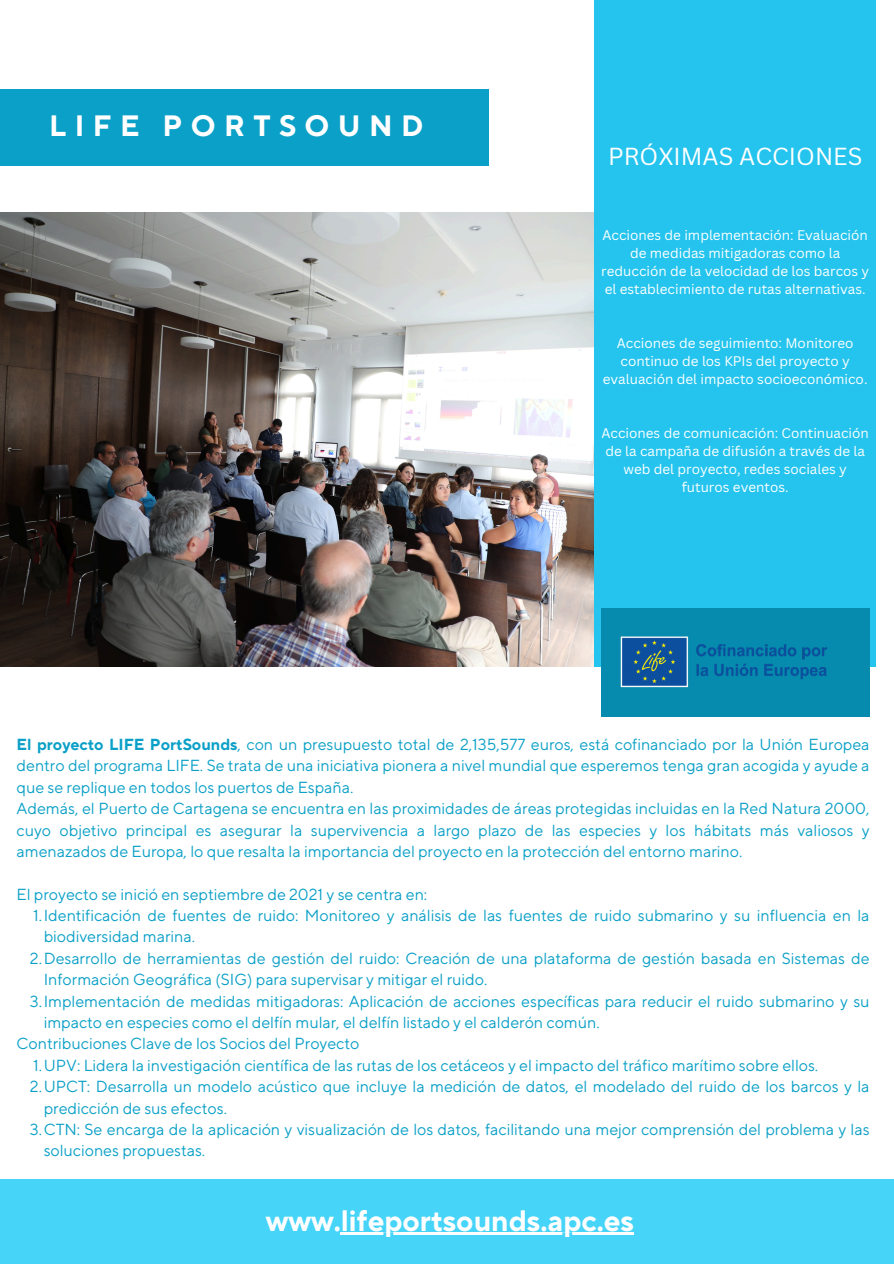
<style>
.page{position:relative;width:894px;height:1264px;background:#fff}
.page>*{position:absolute;margin:0;border:0;box-sizing:border-box;transform-origin:0 0}
.t1{font:700 29.4px "TT Norms Pro";color:#fff}
.t2{font:700 29.25px "TT Norms Pro";letter-spacing:.285em;color:#fff}
.t3{font:24px "Canva Sans";color:#fff}
.t4{font:15.9px/21.3px "TT Norms Pro";color:#0ba0c7}
.t5{font:13.5px/18px "Canva Sans";color:#fff;text-align:center}
.s1{font-weight:700}
</style>
<div class="page">
<div style="left:594px;top:0;width:281px;height:666px;background:#25c4ee"></div>
<div style="left:0;top:89px;width:489px;height:76px;background:#0ba0c7"></div>
<img style="left:0;top:213px;width:593px;height:453px">
<div style="left:0;top:1179px;width:893px;height:84px;background:#47d4f9"></div>
<div style="left:601px;top:608px;width:268px;height:108px;background:#068aad"></div>
<img style="left:620px;top:636px;width:208px;height:52px">
<hr style="left:341px;top:1232px;width:293px;height:2px;background:#fff">
<p class="t2" style="left:49px;top:108px;width:376px">LIFE PORTSOUND</p>
<h1 class="t3" style="left:608px;top:140px;width:256px">PRÓXIMAS ACCIONES</h1>
<h3 class="t5" style="left:601px;top:225px;width:269px">Acciones de implementación: Evaluación de medidas mitigadoras como la reducción de la velocidad de los barcos y el establecimiento de rutas alternativas.</h3>
<p class="t5" style="left:602px;top:333px;width:266px">Acciones de seguimiento: Monitoreo continuo de los KPIs del proyecto y evaluación del impacto socioeconómico.</p>
<p class="t5" style="left:601px;top:423px;width:269px">Acciones de comunicación: Continuación de la campaña de difusión a través de la web del proyecto, redes sociales y futuros eventos.</p>
<h4 class="t4" style="left:17px;top:734px;width:854px"><span class="s1">El proyecto LIFE PortSounds</span>, con un presupuesto total de 2,135,577 euros, está cofinanciado por la Unión Europea dentro del programa LIFE. Se trata de una iniciativa pionera a nivel mundial que esperemos tenga gran acogida y ayude a que se replique en todos los puertos de España.<br>Además, el Puerto de Cartagena se encuentra en las proximidades de áreas protegidas incluidas en la Red Natura 2000, cuyo objetivo principal es asegurar la supervivencia a largo plazo de las especies y los hábitats más valiosos y amenazados de Europa, lo que resalta la importancia del proyecto en la protección del entorno marino.</h4>
<h4 class="t4" style="left:17px;top:884px;width:412px">El proyecto se inició en septiembre de 2021 y se centra en:</h4>
<p class="t4" style="left:44px;top:905px;width:827px;text-indent:-11px">1.Identificación de fuentes de ruido: Monitoreo y análisis de las fuentes de ruido submarino y su influencia en la biodiversidad marina.</p>
<p class="t4" style="left:44px;top:948px;width:827px;text-indent:-14px">2.Desarrollo de herramientas de gestión del ruido: Creación de una plataforma de gestión basada en Sistemas de<br>Información Geográfica (SIG) para supervisar y mitigar el ruido.</p>
<p class="t4" style="left:44px;top:991px;width:827px;text-indent:-14px">3.Implementación de medidas mitigadoras: Aplicación de acciones específicas para reducir el ruido submarino y su impacto en especies como el delfín mular, el delfín listado y el calderón común.</p>
<h4 class="t4" style="left:17px;top:1033px;width:344px">Contribuciones Clave de los Socios del Proyecto</h4>
<p class="t4" style="left:33px;top:1055px;width:786px">1.UPV: Lidera la investigación científica de las rutas de los cetáceos y el impacto del tráfico marítimo sobre ellos.</p>
<p class="t4" style="left:44px;top:1076px;width:827px;text-indent:-14px">2.UPCT: Desarrolla un modelo acústico que incluye la medición de datos, el modelado del ruido de los barcos y la predicción de sus efectos.</p>
<p class="t4" style="left:44px;top:1119px;width:827px;text-indent:-14px">3.CTN: Se encarga de la aplicación y visualización de los datos, facilitando una mejor comprensión del problema y las soluciones propuestas.</p>
<h2 class="t1" style="left:266px;top:1202px;width:369px">www.lifeportsounds.apc.es</h2>
</div>
